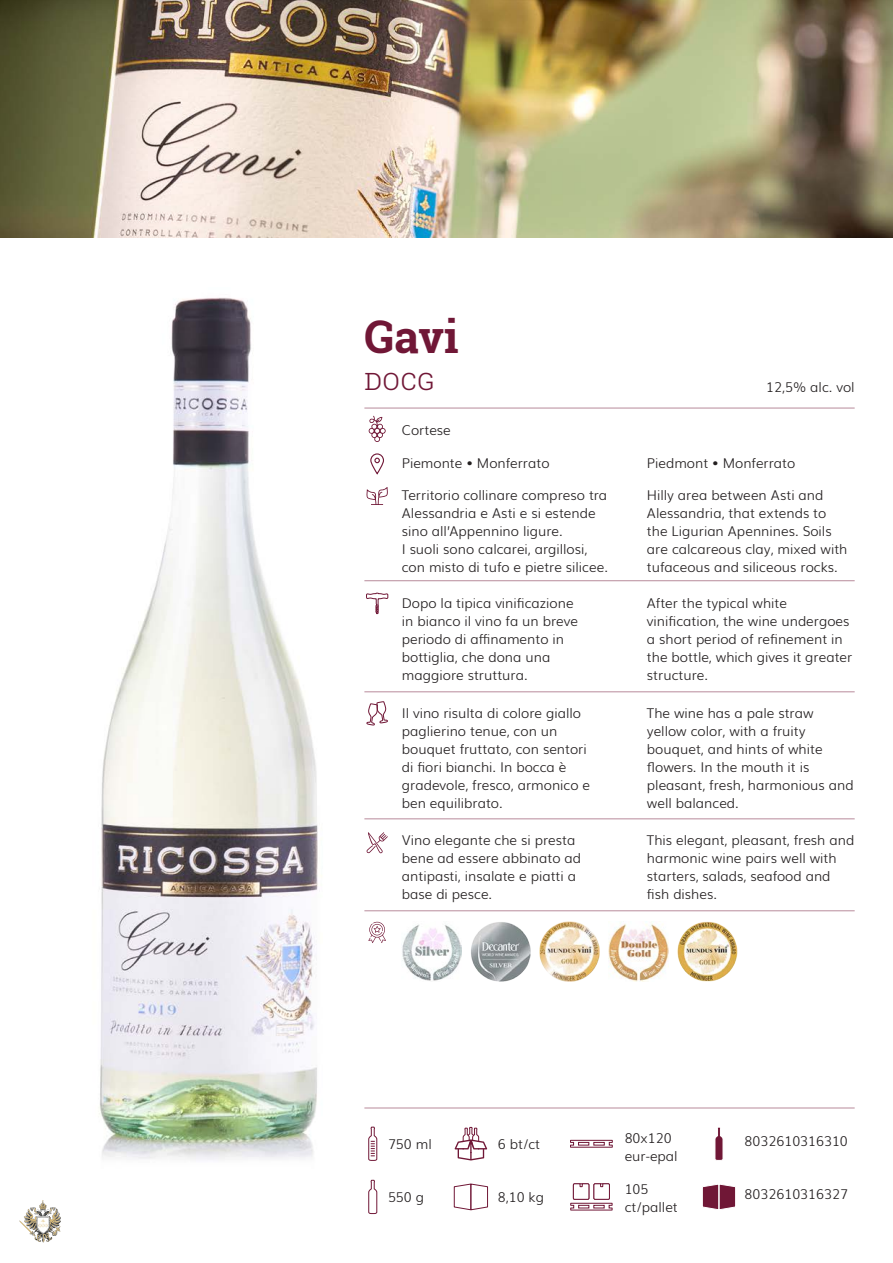
<style>
.page{position:relative;width:893px;height:1263px;background:#fff}
.page>*{position:absolute;margin:0;border:0;box-sizing:border-box;transform-origin:0 0}
.t1{font:700 45px "Roboto Slab";color:#701736}
.t2{font:300 30px "Roboto Slab";color:#701736}
.t3{font:300 13.5px/18px "Muli";color:#231f20}
</style>
<div class="page">
<img style="left:99px;top:297px;width:297px;height:863px">
<hr style="left:364px;top:408px;width:491px;height:1px;background:#b88b9b">
<hr style="left:364px;top:580px;width:491px;height:1px;background:#b88b9b">
<hr style="left:364px;top:1107px;width:491px;height:1px;background:#b88b9b">
<svg style="left:369px;top:416px;width:17px;height:26px"></svg>
<svg style="left:365px;top:592px;width:24px;height:26px"></svg>
<svg style="left:366px;top:487px;width:22px;height:18px"></svg>
<svg style="left:370px;top:453px;width:15px;height:23px"></svg>
<svg style="left:570px;top:1183px;width:43px;height:28px"></svg>
<svg style="left:368px;top:1126px;width:10px;height:35px"></svg>
<svg style="left:368px;top:1179px;width:10px;height:36px"></svg>
<svg style="left:453px;top:1183px;width:35px;height:28px"></svg>
<svg style="left:702px;top:1184px;width:34px;height:26px"></svg>
<svg style="left:715px;top:1127px;width:8px;height:34px"></svg>
<svg style="left:454px;top:1127px;width:33px;height:33px"></svg>
<svg style="left:570px;top:1139px;width:43px;height:9px"></svg>
<svg style="left:19px;top:1200px;width:42px;height:42px"></svg>
<hr style="left:364px;top:910px;width:491px;height:1px;background:#b88b9b">
<svg style="left:368px;top:922px;width:18px;height:21px"></svg>
<hr style="left:364px;top:818px;width:491px;height:1px;background:#b88b9b">
<svg style="left:366px;top:832px;width:22px;height:21px"></svg>
<hr style="left:364px;top:691px;width:491px;height:1px;background:#b88b9b">
<svg style="left:366px;top:701px;width:22px;height:30px"></svg>
<img style="left:0;top:0;width:893px;height:237px">
<img style="left:471px;top:922px;width:60px;height:60px">
<img style="left:608px;top:924px;width:60px;height:58px">
<img style="left:540px;top:922px;width:60px;height:60px">
<img style="left:677px;top:922px;width:60px;height:60px">
<img style="left:402px;top:924px;width:60px;height:57px">
<p class="t1" style="left:364px;top:305px;width:96px">Gavi</p>
<p class="t2" style="left:364px;top:359px;width:72px">docg</p>
<p class="t3" style="left:402px;top:420px;width:50px">Cortese</p>
<p class="t3" style="left:766px;top:378px;width:90px">12,5% alc. vol</p>
<p class="t3" style="left:402px;top:453px;width:149px">Piemonte • Monferrato</p>
<p class="t3" style="left:647px;top:453px;width:150px">Piedmont • Monferrato</p>
<p class="t3" style="left:402px;top:485px;width:208px">Territorio collinare compreso tra<br>Alessandria e Asti e si estende sino all’Appennino ligure.<br>I suoli sono calcarei, argillosi, con misto di tufo e pietre silicee.</p>
<p class="t3" style="left:402px;top:593px;width:178px">Dopo la tipica vinificazione in bianco il vino fa un breve periodo di affinamento in bottiglia, che dona una maggiore struttura.</p>
<p class="t3" style="left:647px;top:485px;width:202px">Hilly area between Asti and<br>Alessandria, that extends to the Ligurian Apennines. Soils are calcareous clay, mixed with tufaceous and siliceous rocks.</p>
<p class="t3" style="left:647px;top:593px;width:207px">After the typical white vinification, the wine undergoes a short period of refinement in the bottle, which gives it greater structure.</p>
<p class="t3" style="left:402px;top:703px;width:190px">Il vino risulta di colore giallo paglierino tenue, con un bouquet fruttato, con sentori di fiori bianchi. In bocca è gradevole, fresco, armonico e ben equilibrato.</p>
<p class="t3" style="left:647px;top:703px;width:208px">The wine has a pale straw yellow color, with a fruity bouquet, and hints of white flowers. In the mouth it is pleasant, fresh, harmonious and well balanced.</p>
<p class="t3" style="left:402px;top:830px;width:181px">Vino elegante che si presta bene ad essere abbinato ad antipasti, insalate e piatti a base di pesce.</p>
<p class="t3" style="left:647px;top:830px;width:209px">This elegant, pleasant, fresh and harmonic wine pairs well with starters, salads, seafood and fish dishes.</p>
<p class="t3" style="left:388px;top:1134px;width:45px">750 ml</p>
<p class="t3" style="left:498px;top:1134px;width:44px">6 bt/ct</p>
<p class="t3" style="left:625px;top:1128px;width:54px">80x120 eur-epal</p>
<p class="t3" style="left:625px;top:1178px;width:55px">105 ct/pallet</p>
<p class="t3" style="left:745px;top:1131px;width:105px">8032610316310</p>
<p class="t3" style="left:388px;top:1187px;width:38px">550 g</p>
<p class="t3" style="left:498px;top:1187px;width:48px">8,10 kg</p>
<p class="t3" style="left:745px;top:1184px;width:105px">8032610316327</p>
</div>
